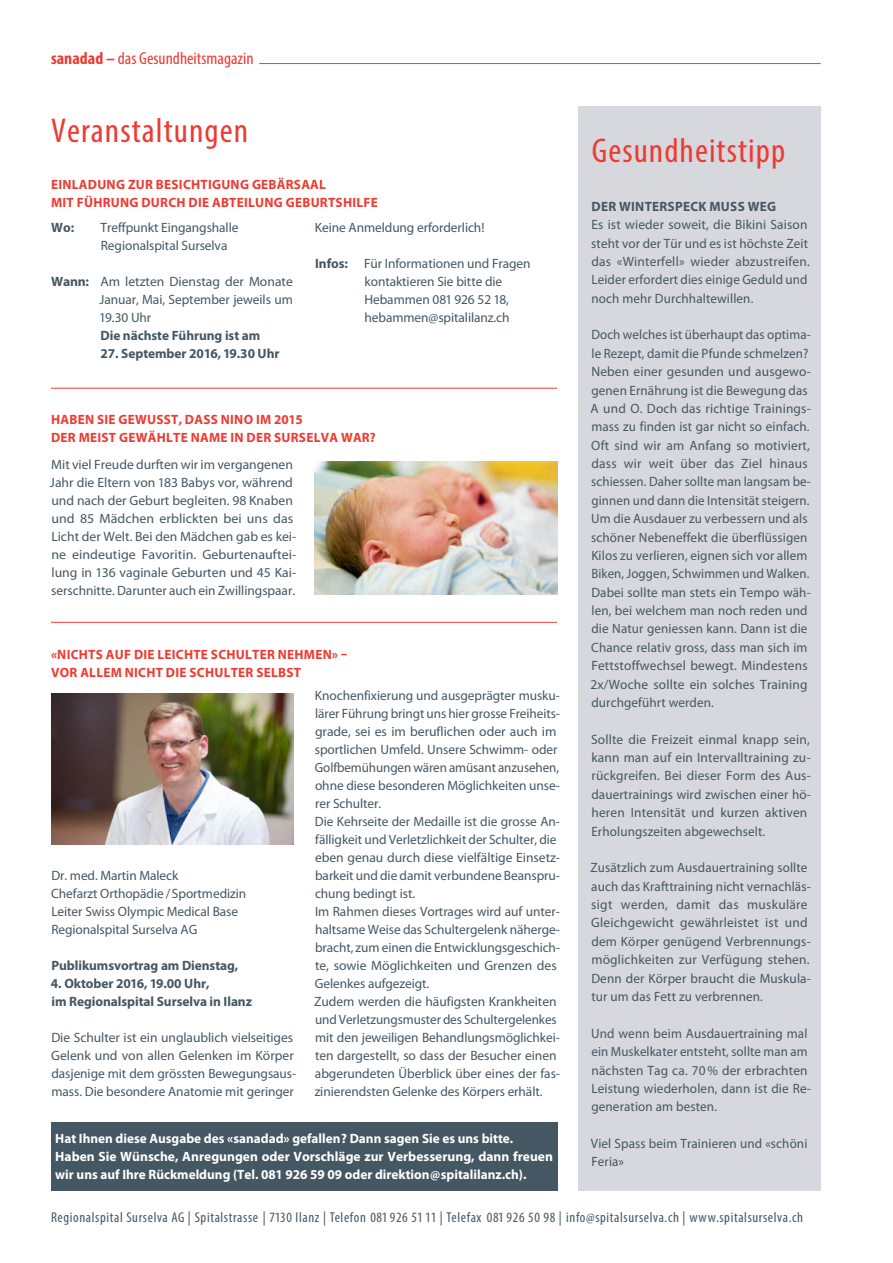
<style>
.page{position:relative;width:893px;height:1263px;background:#fff}
.page>*{position:absolute;margin:0;border:0;box-sizing:border-box;transform-origin:0 0}
.t1{font:condensed 34.5px "Myriad Pro";letter-spacing:.03em;color:#ee3b32}
.t2{font:condensed 17.25px "Myriad Pro";color:#ee3b32}
.t3{font:condensed 14.25px "Myriad Pro";letter-spacing:.045em;color:#455763}
.t4{font:13.5px/18px "Myriad Pro";color:#455763}
.t5{font:13.5px/18.3px "Myriad Pro";color:#455763;scale:.96 1}
.t6{font:700 13.5px/18px "Myriad Pro";letter-spacing:.02em;color:#ee3b32}
.t7{font:700 13.5px/18px "Myriad Pro";color:#fff}
.t8{font:700 13.5px/18px "Myriad Pro";letter-spacing:-.005em;color:#455763}
.t9{font:700 13.5px "Myriad Pro";letter-spacing:.02em;color:#455763}
.s1{font-weight:700}
</style>
<div class="page">
<hr style="left:259px;top:63px;width:562px;height:1px;background:#ee3b32">
<div style="left:51px;top:1122px;width:506px;height:69px;background:#455763"></div>
<hr style="left:51px;top:388px;width:506px;height:1px;background:#ee3b32">
<hr style="left:51px;top:622px;width:506px;height:1px;background:#ee3b32">
<img style="left:51px;top:693px;width:242px;height:151px">
<div style="left:578px;top:106px;width:243px;height:1085px;background:#d6d8dd"></div>
<img style="left:315px;top:461px;width:242px;height:133px">
<p class="t2" style="left:51px;top:48px;width:204px"><span class="s1">sanadad –</span> das Gesundheitsmagazin</p>
<h1 class="t1" style="left:51px;top:110px;width:199px">Veranstaltungen</h1>
<p class="t6" style="left:51px;top:175px;width:328px">EINLADUNG ZUR BESICHTIGUNG GEBÄRSAAL<br>MIT FÜHRUNG DURCH DIE ABTEILUNG GEBURTSHILFE</p>
<p class="t8" style="left:51px;top:218px;width:24px">Wo:</p>
<p class="t4" style="left:101px;top:219px;width:139px">Treffpunkt Eingangshalle<br>Regionalspital Surselva</p>
<p class="t4" style="left:99px;top:273px;width:195px;text-align:justify;text-indent:-48px"><span class="s1">Wann:</span> Am letzten Dienstag der Monate Januar, Mai, September jeweils um 19.30 Uhr</p>
<p class="t8" style="left:101px;top:326px;width:161px">Die nächste Führung ist am</p>
<p class="t8" style="left:101px;top:344px;width:180px">27. September 2016, 19.30 Uhr</p>
<p class="t4" style="left:315px;top:219px;width:171px">Keine Anmeldung erforderlich!</p>
<p class="t4" style="left:364px;top:255px;width:168px;text-indent:-49px"><span class="s1">Infos:</span> Für Informationen und Fragen kontaktieren Sie bitte die<br>Hebammen 081 926 52 18, hebammen@spitalilanz.ch</p>
<p class="t6" style="left:51px;top:409px;width:326px">HABEN SIE GEWUSST, DASS NINO IM 2015<br>DER MEIST GEWÄHLTE NAME IN DER SURSELVA WAR?</p>
<p class="t4" style="left:50px;top:455px;width:248px">Mit viel Freude durften wir im vergangenen Jahr die Eltern von 183 Babys vor, während und nach der Geburt begleiten. 98 Knaben und 85 Mädchen erblickten bei uns das Licht der Welt. Bei den Mädchen gab es kei&shy;ne eindeutige Favoritin. Geburtenauftei&shy;lung in 136 vaginale Geburten und 45 Kai&shy;serschnitte. Darunter auch ein Zwillingspaar.</p>
<p class="t6" style="left:51px;top:645px;width:298px">«NICHTS AUF DIE LEICHTE SCHULTER NEHMEN» –<br>VOR ALLEM NICHT DIE SCHULTER SELBST</p>
<p class="t4" style="left:51px;top:867px;width:197px">Dr. med. Martin Maleck<br>Chefarzt Orthopädie / Sportmedizin<br>Leiter Swiss Olympic Medical Base<br>Regionalspital Surselva AG</p>
<p class="t8" style="left:51px;top:956px;width:188px">Publikumsvortrag am Dienstag,</p>
<p class="t8" style="left:51px;top:974px;width:203px">4. Oktober 2016, 19.00 Uhr,<br>im Regionalspital Surselva in Ilanz</p>
<p class="t4" style="left:51px;top:1029px;width:246px">Die Schulter ist ein unglaublich vielseitiges Gelenk und von allen Gelenken im Körper dasjenige mit dem grössten Bewegungsaus&shy;mass. Die besondere Anatomie mit geringer</p>
<p class="t4" style="left:314px;top:687px;width:248px">Knochenfixierung und ausgeprägter musku&shy;lärer Führung bringt uns hier grosse Freiheits&shy;grade, sei es im beruflichen oder auch im sportlichen Umfeld. Unsere Schwimm- oder Golfbemühungen wären amüsant anzusehen, ohne diese besonderen Möglichkeiten unse&shy;rer Schulter.<br>Die Kehrseite der Medaille ist die grosse An&shy;fälligkeit und Verletzlichkeit der Schulter, die eben genau durch diese vielfältige Einsetz&shy;barkeit und die damit verbundene Beanspru&shy;chung bedingt ist.<br>Im Rahmen dieses Vortrages wird auf unter&shy;haltsame Weise das Schultergelenk näherge&shy;bracht, zum einen die Entwicklungsgeschich&shy;te, sowie Möglichkeiten und Grenzen des Gelenkes aufgezeigt.<br>Zudem werden die häufigsten Krankheiten und Verletzungsmuster des Schultergelenkes mit den jeweiligen Behandlungsmöglichkei&shy;ten dargestellt, so dass der Besucher einen abgerundeten Überblick über eines der fas&shy;zinierendsten Gelenke des Körpers erhält.</p>
<p class="t7" style="left:55px;top:1129px;width:499px">Hat Ihnen diese Ausgabe des «sanadad» gefallen? Dann sagen Sie es uns bitte.<br>Haben Sie Wünsche, Anregungen oder Vorschläge zur Verbesserung, dann freuen wir uns auf Ihre Rückmeldung (Tel. 081 926 59 09 oder direktion@spitalilanz.ch).</p>
<h1 class="t1" style="left:592px;top:130px;width:195px">Gesundheitstipp</h1>
<p class="t9" style="left:592px;top:197px;width:186px">DER WINTERSPECK MUSS WEG</p>
<p class="t4" style="left:591px;top:215px;width:220px">Es ist wieder soweit, die Bikini Saison steht vor der Tür und es ist höchste Zeit das «Winterfell» wieder abzustreifen.<br>Leider erfordert dies einige Geduld und noch mehr Durchhaltewillen.</p>
<p class="t5" style="left:591px;top:325px;width:231px">Doch welches ist überhaupt das optima&shy;le Rezept, damit die Pfunde schmelzen?<br>Neben einer gesunden und ausgewo&shy;genen Ernährung ist die Bewegung das A und O. Doch das richtige Trainings&shy;mass zu finden ist gar nicht so einfach.<br>Oft sind wir am Anfang so motiviert, dass wir weit über das Ziel hinaus schiessen. Daher sollte man langsam be&shy;ginnen und dann die Intensität steigern.<br>Um die Ausdauer zu verbessern und als schöner Nebeneffekt die überflüssigen Kilos zu verlieren, eignen sich vor allem Biken, Joggen, Schwimmen und Walken.<br>Dabei sollte man stets ein Tempo wäh&shy;len, bei welchem man noch reden und die Natur geniessen kann. Dann ist die Chance relativ gross, dass man sich im Fettstoffwechsel bewegt. Mindestens 2x/Woche sollte ein solches Training durchgeführt werden.</p>
<p class="t4" style="left:591px;top:730px;width:221px">Sollte die Freizeit einmal knapp sein, kann man auf ein Intervalltraining zu&shy;rückgreifen. Bei dieser Form des Aus&shy;dauertrainings wird zwischen einer hö&shy;heren Intensität und kurzen aktiven Erholungszeiten abgewechselt.</p>
<p class="t4" style="left:590px;top:858px;width:222px;line-height:18.5px">Zusätzlich zum Ausdauertraining sollte auch das Krafttraining nicht vernachläs&shy;sigt werden, damit das muskuläre Gleichgewicht gewährleistet ist und dem Körper genügend Verbrennungs&shy;möglichkeiten zur Verfügung stehen.<br>Denn der Körper braucht die Muskula&shy;tur um das Fett zu verbrennen.</p>
<p class="t4" style="left:591px;top:1024px;width:221px;line-height:18.5px">Und wenn beim Ausdauertraining mal ein Muskelkater entsteht, sollte man am nächsten Tag ca. 70% der erbrachten Leistung wiederholen, dann ist die Re&shy;generation am besten.</p>
<p class="t4" style="left:591px;top:1134px;width:218px">Viel Spass beim Trainieren und «schöni<br>Feria»</p>
<p class="t3" style="left:51px;top:1209px;width:753px">Regionalspital Surselva AG | Spitalstrasse | 7130 Ilanz | Telefon 081 926 51 11 | Telefax 081 926 50 98 | info@spitalsurselva.ch | www.spitalsurselva.ch</p>
</div>
